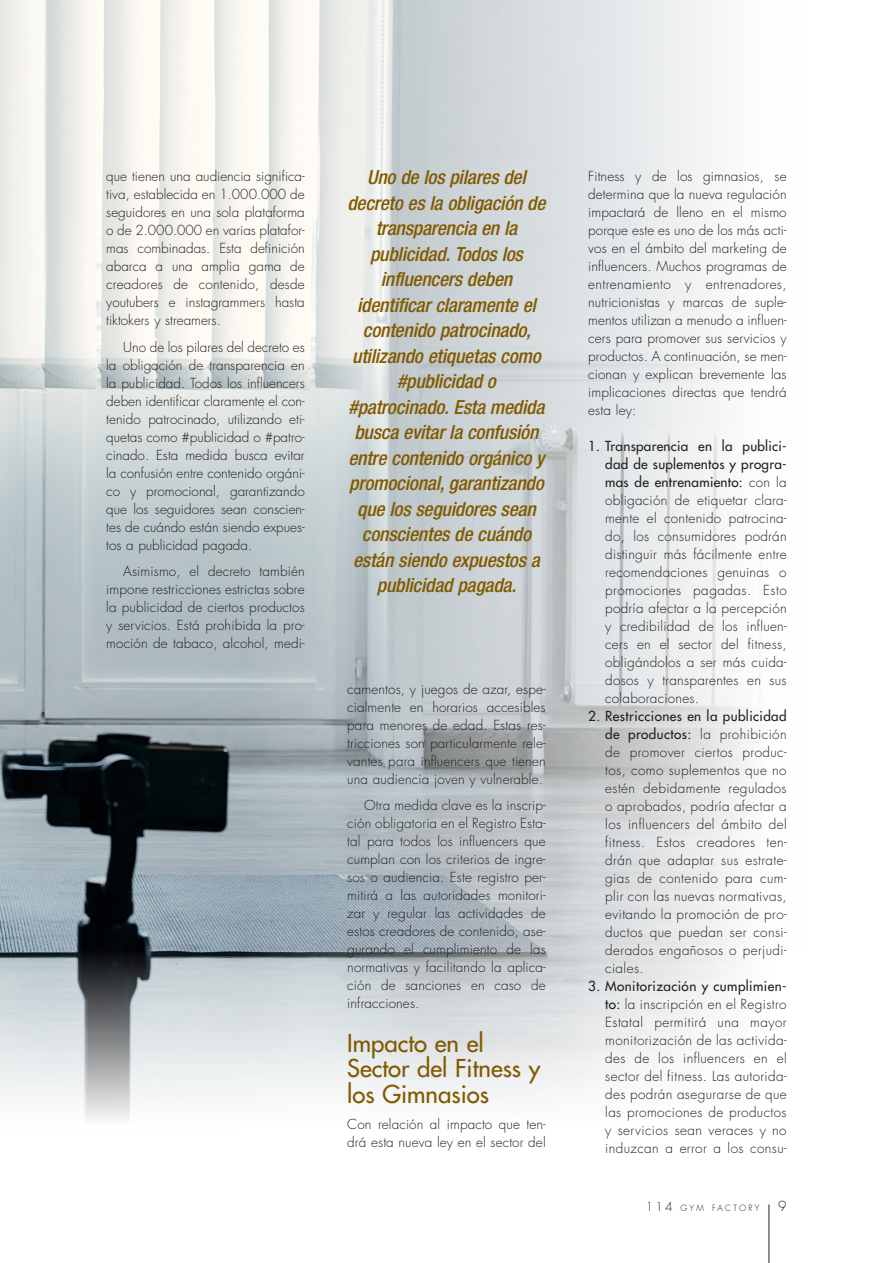
<style>
.page{position:relative;width:893px;height:1263px;background:#fff}
.page>*{position:absolute;margin:0;border:0;box-sizing:border-box;transform-origin:0 0}
._1111111111{font:500 24px/25.5px "Futura Std";color:#815a00}
.t1{font:italic 500 condensed 19.5px/25.5px "Helvetica Neue LT Std";letter-spacing:-.01em;color:#815a00;text-align:center}
.t2{font:300 13.5px/18px "Futura Std";letter-spacing:.01em;color:#231f20;text-align:justify}
.t3{font:300 8.4px "Futura Std";letter-spacing:.255em;color:#231f20}
.s1{font-weight:500}
.s2{font-size:12px}
</style>
<div class="page">
<img style="left:0;top:0;width:751px;height:1119px">
<hr style="left:769px;top:1204px;width:1px;height:59px;background:#231f20">
<p class="t2" style="left:106px;top:168px;width:200px">que tienen una audiencia significa&shy;tiva, establecida en 1.000.000 de seguidores en una sola plataforma o de 2.000.000 en varias platafor&shy;mas combinadas. Esta definición abarca a una amplia gama de creadores de contenido, desde youtubers e instagrammers hasta tiktokers y streamers.</p>
<p class="t2" style="left:106px;top:338px;width:200px;text-indent:17px">Uno de los pilares del decreto es la obligación de transparencia en la publicidad. Todos los influencers deben identificar claramente el con&shy;tenido patrocinado, utilizando eti&shy;quetas como #publicidad o #patro&shy;cinado. Esta medida busca evitar la confusión entre contenido orgáni&shy;co y promocional, garantizando que los seguidores sean conscien&shy;tes de cuándo están siendo expues&shy;tos a publicidad pagada.</p>
<p class="t2" style="left:106px;top:563px;width:200px;text-indent:17px">Asimismo, el decreto también impone restricciones estrictas sobre la publicidad de ciertos productos y servicios. Está prohibida la pro&shy;moción de tabaco, alcohol, medi-</p>
<p class="t1" style="left:347px;top:165px;width:200px">Uno de los pilares del decreto es la obligación de transparencia en la publicidad. Todos los influencers deben identificar claramente el contenido patrocinado, utilizando etiquetas como #publicidad o #patrocinado. Esta medida busca evitar la confusión entre contenido orgánico y promocional, garantizando que los seguidores sean conscientes de cuándo están siendo expuestos a publicidad pagada.</p>
<p class="t2" style="left:347px;top:680px;width:200px">camentos, y juegos de azar, espe&shy;cialmente en horarios accesibles para menores de edad. Estas res&shy;tricciones son particularmente rele&shy;vantes para influencers que tienen una audiencia joven y vulnerable.</p>
<p class="t2" style="left:347px;top:797px;width:200px;text-indent:17px">Otra medida clave es la inscrip&shy;ción obligatoria en el Registro Esta&shy;tal para todos los influencers que cumplan con los criterios de ingre&shy;sos o audiencia. Este registro per&shy;mitirá a las autoridades monitori&shy;zar y regular las actividades de estos creadores de contenido, ase&shy;gurando el cumplimiento de las normativas y facilitando la aplica&shy;ción de sanciones en caso de infracciones.</p>
<p class="_1111111111" style="left:347px;top:1030px;width:195px">Impacto en el<br>Sector del Fitness y los Gimnasios</p>
<p class="t2" style="left:347px;top:1116px;width:200px">Con relación al impacto que ten&shy;drá esta nueva ley en el sector del</p>
<p class="t2" style="left:588px;top:168px;width:200px">Fitness y de los gimnasios, se determina que la nueva regulación impactará de lleno en el mismo porque este es uno de los más acti&shy;vos en el ámbito del marketing de influencers. Muchos programas de entrenamiento y entrenadores, nutricionistas y marcas de suple&shy;mentos utilizan a menudo a influen&shy;cers para promover sus servicios y productos. A continuación, se men&shy;cionan y explican brevemente las implicaciones directas que tendrá esta ley:</p>
<p class="t2" style="left:605px;top:438px;width:183px;text-indent:-17px"><span class="s1">1. Transparencia en la publici&shy;dad de suplementos y progra&shy;mas de entrenamiento:</span> con la obligación de etiquetar clara&shy;mente el contenido patrocina&shy;do, los consumidores podrán distinguir más fácilmente entre recomendaciones genuinas o promociones pagadas. Esto podría afectar a la percepción y credibilidad de los influen&shy;cers en el sector del fitness, obligándolos a ser más cuida&shy;dosos y transparentes en sus colaboraciones.</p>
<p class="t2" style="left:605px;top:708px;width:183px;text-indent:-17px"><span class="s1">2. Restricciones en la publicidad de productos:</span> la prohibición de promover ciertos produc&shy;tos, como suplementos que no estén debidamente regulados o aprobados, podría afectar a los influencers del ámbito del fitness. Estos creadores ten&shy;drán que adaptar sus estrate&shy;gias de contenido para cum&shy;plir con las nuevas normativas, evitando la promoción de pro&shy;ductos que puedan ser consi&shy;derados engañosos o perjudi&shy;ciales.</p>
<p class="t2" style="left:605px;top:978px;width:183px;text-indent:-17px"><span class="s1">3. Monitorización y cumplimien&shy;to:</span> la inscripción en el Registro Estatal permitirá una mayor monitorización de las activida&shy;des de los influencers en el sector del fitness. Las autorida&shy;des podrán asegurarse de que las promociones de productos y servicios sean veraces y no induzcan a error a los consu-</p>
<p class="t3" style="left:646px;top:1203px;width:115px"><span class="s2">114</span> GYM FACTORY</p>
<p class="t2" style="left:778px;top:1198px;width:10px">9</p>
</div>
